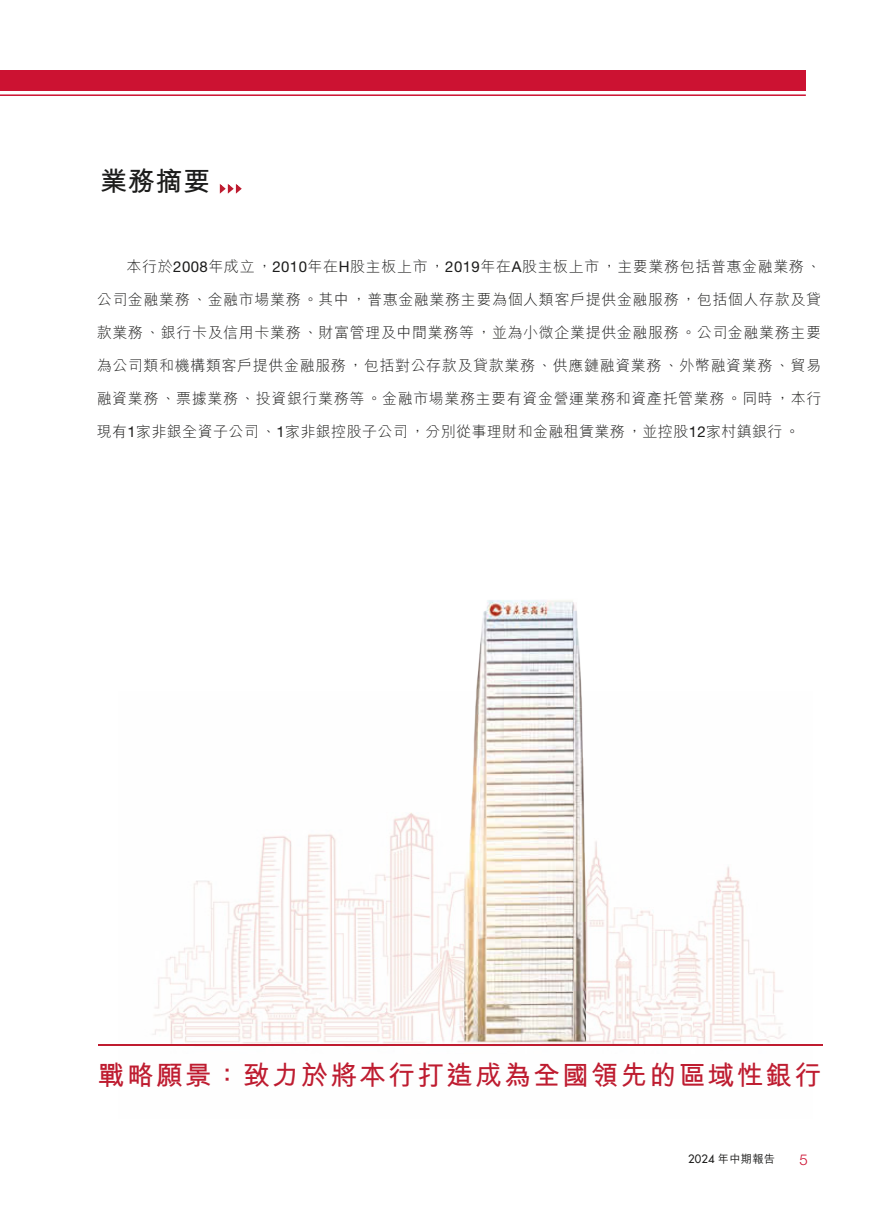
<style>
.page{position:relative;width:893px;height:1212px;background:#fff}
.page>*{position:absolute;margin:0;border:0;box-sizing:border-box;transform-origin:0 0}
.t1{font:700 27px "M Hei HK";letter-spacing:.075em;color:#be1c30}
.t2{font:700 27px "M Hei HK";color:#1c1c1b}
.t3{font:300 15px "M Hei HK";letter-spacing:.04em;color:#1c1c1b}
.t4{font:300 15px "Helvetica Neue LT Pro";color:#cc1232}
.t5{font:500 11.25px "M Hei HK";letter-spacing:.025em;color:#1c1c1b}
.s1{font-family:"Helvetica Neue LT Pro";font-weight:400}
.s2{font-family:"Futura Std"}
</style>
<div class="page">
<hr style="left:0;top:94px;width:806px;height:2px;background:#cc1232">
<div style="left:0;top:70px;width:806px;height:20px;background:#cc1232"></div>
<img style="left:118px;top:834px;width:694px;height:212px">
<hr style="left:98px;top:1044px;width:724px;height:1px;background:#bf1c30">
<img style="left:331px;top:600px;width:375px;height:446px">
<svg style="left:219px;top:184px;width:23px;height:10px"></svg>
<h1 class="t2" style="left:100px;top:162px;width:112px">業務摘要</h1>
<p class="t3" style="left:126px;top:256px;width:696px">本行於<span class="s1">2008</span>年成立，<span class="s1">2010</span>年在<span class="s1">H</span>股主板上市，<span class="s1">2019</span>年在<span class="s1">A</span>股主板上市，主要業務包括普惠金融業務、</p>
<p class="t3" style="left:97px;top:289px;width:726px">公司金融業務、金融市場業務。其中，普惠金融業務主要為個人類客戶提供金融服務，包括個人存款及貸</p>
<p class="t3" style="left:97px;top:322px;width:726px">款業務、銀行卡及信用卡業務、財富管理及中間業務等，並為小微企業提供金融服務。公司金融業務主要</p>
<p class="t3" style="left:97px;top:355px;width:726px">為公司類和機構類客戶提供金融服務，包括對公存款及貸款業務、供應鏈融資業務、外幣融資業務、貿易</p>
<p class="t3" style="left:97px;top:388px;width:726px">融資業務、票據業務、投資銀行業務等。金融市場業務主要有資金營運業務和資產托管業務。同時，本行</p>
<p class="t3" style="left:97px;top:421px;width:705px">現有<span class="s1">1</span>家非銀全資子公司、<span class="s1">1</span>家非銀控股子公司，分別從事理財和金融租賃業務，並控股<span class="s1">12</span>家村鎮銀行。</p>
<h1 class="t1" style="left:98px;top:1055px;width:725px">戰略願景：致力於將本行打造成為全國領先的區域性銀行</h1>
<p class="t5" style="left:688px;top:1151px;width:89px"><span class="s2">2024</span> 年中期報告</p>
<p class="t4" style="left:800px;top:1150px;width:10px">5</p>
</div>
